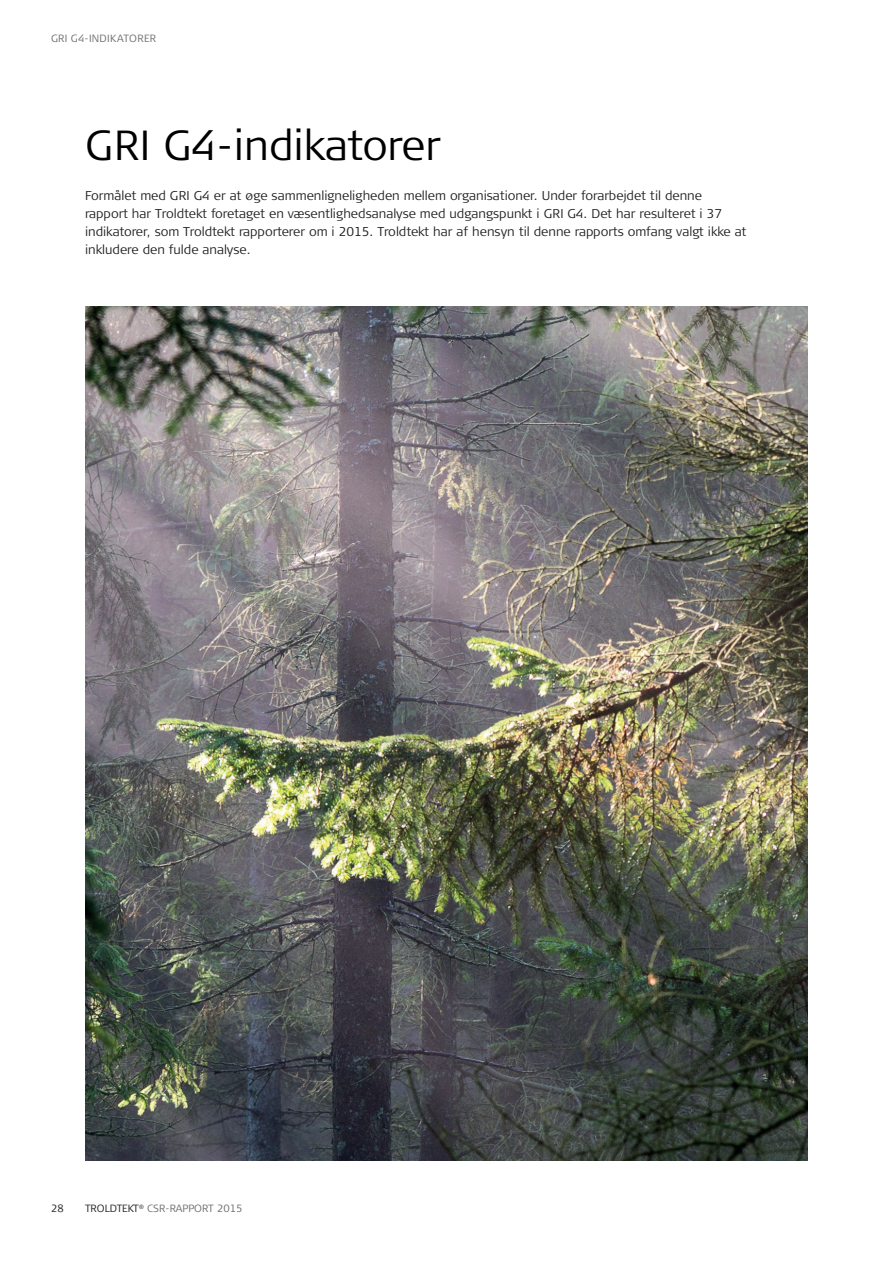
<style>
.page{position:relative;width:893px;height:1263px;background:#fff}
.page>*{position:absolute;margin:0;border:0;box-sizing:border-box;transform-origin:0 0}
.t1{font:300 42px "Signa Column";color:#000001}
.t2{font:300 12.75px/18px "Signa Column";color:#231f20}
.t3{font:300 10.5px "Signa Column";color:#6c6d70}
.t4{font:300 10.5px "Signa Column";letter-spacing:.025em;color:#6c6d70}
.t5{font:300 10.5px "Signa Column";color:#231f20}
.s1{color:#231f20}
</style>
<div class="page">
<img style="left:85px;top:306px;width:723px;height:855px">
<p class="t4" style="left:51px;top:33px;width:107px">GRI G4-INDIKATORER</p>
<h1 class="t1" style="left:85px;top:122px;width:357px">GRI G4-indikatorer</h1>
<p class="t2" style="left:85px;top:187px;width:663px">Formålet med GRI G4 er at øge sammenligneligheden mellem organisationer. Under forarbejdet til denne rapport har Troldtekt foretaget en væsentlighedsanalyse med udgangspunkt i GRI G4. Det har resulteret i 37 indikatorer, som Troldtekt rapporterer om i 2015. Troldtekt har af hensyn til denne rapports omfang valgt ikke at inkludere den fulde analyse.</p>
<p class="t5" style="left:51px;top:1202px;width:14px">28</p>
<p class="t3" style="left:85px;top:1202px;width:159px"><span class="s1">TROLDTEKT</span><sup>®</sup> CSR-RAPPORT 2015</p>
</div>
